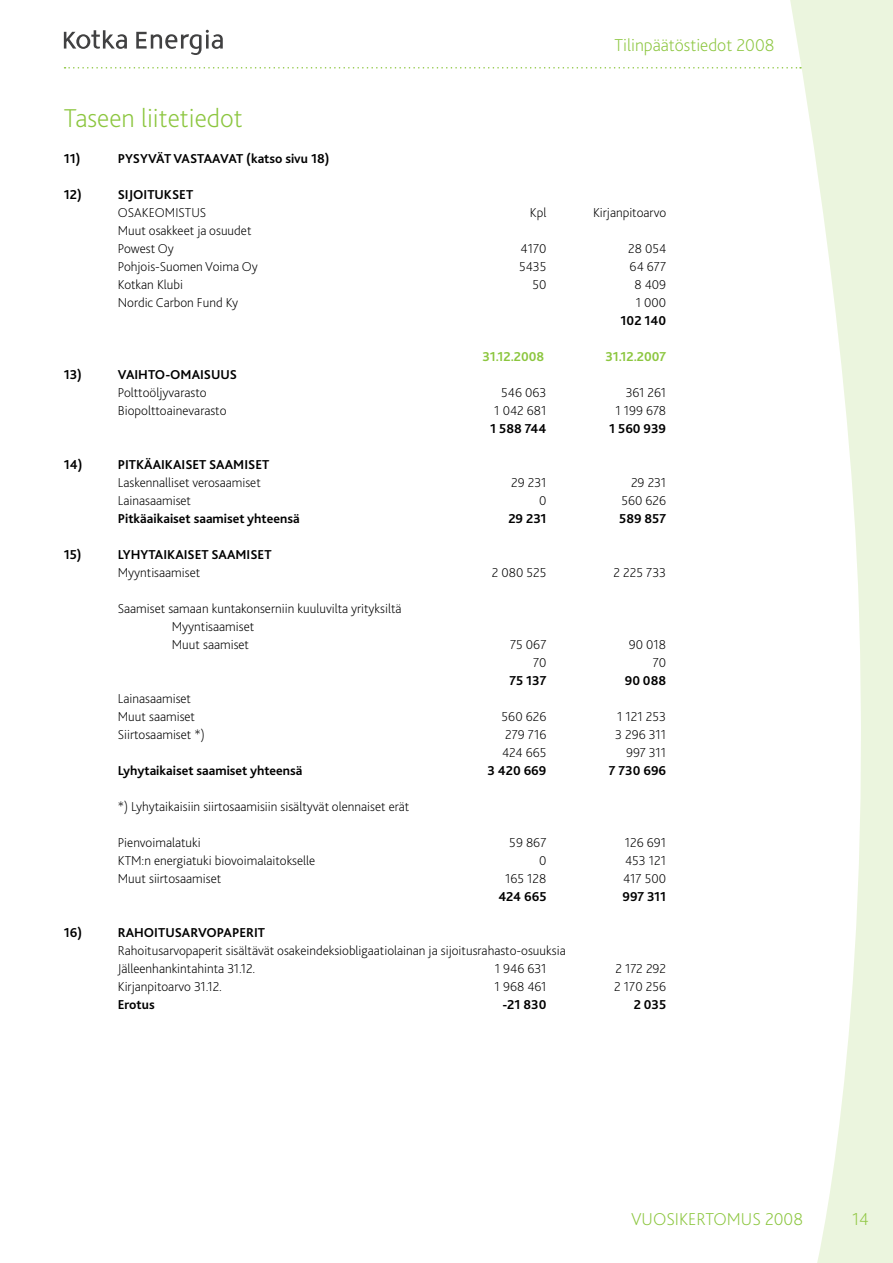
<style>
.page{position:relative;width:893px;height:1263px;background:#fff}
.page>*{position:absolute;margin:0;border:0;box-sizing:border-box;transform-origin:0 0}
.t1{font:200 27px "Bliss 2";color:#8cc63f}
.t2{font:200 18px "Bliss 2";color:#8cc63f}
.t3{font:200 13.5px/18px "Bliss 2";color:#000}
.t4{font:700 13.5px "Bliss 2";color:#000}
.t5{font:700 13.5px "Bliss 2";color:#8cc63f}
</style>
<div class="page">
<svg style="left:65px;top:67px;width:723px;height:2px"></svg>
<svg style="left:790px;top:0;width:103px;height:1263px;fill:#ebf5de"></svg>
<svg style="left:64px;top:30px;width:63px;height:19px"></svg>
<svg style="left:136px;top:30px;width:87px;height:25px"></svg>
<h1 class="t1" style="left:64px;top:102px;width:180px">Taseen liitetiedot</h1>
<p class="t4" style="left:64px;top:150px;width:18px">11)</p>
<p class="t4" style="left:118px;top:150px;width:213px">PYSYVÄT VASTAAVAT (katso sivu 18)</p>
<p class="t4" style="left:64px;top:186px;width:19px">12)</p>
<p class="t4" style="left:118px;top:186px;width:77px">SIJOITUKSET</p>
<p class="t3" style="left:118px;top:204px;width:142px">OSAKEOMISTUS<br>Muut osakkeet ja osuudet<br>Powest Oy<br>Pohjois-Suomen Voima Oy<br>Kotkan Klubi<br>Nordic Carbon Fund Ky</p>
<p class="t4" style="left:64px;top:366px;width:20px">13)</p>
<p class="t4" style="left:118px;top:366px;width:121px">VAIHTO-OMAISUUS</p>
<p class="t3" style="left:118px;top:384px;width:110px">Polttoöljyvarasto<br>Biopolttoainevarasto</p>
<p class="t4" style="left:64px;top:456px;width:20px">14)</p>
<p class="t4" style="left:118px;top:456px;width:153px">PITKÄAIKAISET SAAMISET</p>
<p class="t3" style="left:118px;top:474px;width:145px">Laskennalliset verosaamiset<br>Lainasaamiset</p>
<p class="t4" style="left:118px;top:510px;width:183px">Pitkäaikaiset saamiset yhteensä</p>
<p class="t4" style="left:64px;top:546px;width:19px">15)</p>
<p class="t4" style="left:118px;top:546px;width:155px">LYHYTAIKAISET SAAMISET</p>
<p class="t3" style="left:118px;top:563px;width:84px">Myyntisaamiset</p>
<p class="t3" style="left:172px;top:600px;width:231px;text-indent:-54px">Saamiset samaan kuntakonserniin kuuluvilta yrityksiltä<br>Myyntisaamiset<br>Muut saamiset</p>
<p class="t3" style="left:118px;top:689px;width:89px">Lainasaamiset<br>Muut saamiset<br>Siirtosaamiset *)</p>
<p class="t4" style="left:118px;top:762px;width:186px">Lyhytaikaiset saamiset yhteensä</p>
<p class="t3" style="left:118px;top:797px;width:293px">*) Lyhytaikaisiin siirtosaamisiin sisältyvät olennaiset erät</p>
<p class="t3" style="left:118px;top:833px;width:199px">Pienvoimalatuki<br>KTM:n energiatuki biovoimalaitokselle<br>Muut siirtosaamiset</p>
<h2 class="t2" style="left:615px;top:34px;width:161px">Tilinpäätöstiedot 2008</h2>
<p class="t3" style="left:530px;top:203px;width:18px">Kpl</p>
<p class="t3" style="left:519px;top:239px;width:29px;text-align:right">4170<br>5435<br>50</p>
<p class="t3" style="left:593px;top:203px;width:75px">Kirjanpitoarvo</p>
<p class="t3" style="left:628px;top:239px;width:40px;text-align:center">28 054<br>64 677<br>8 409<br>1 000</p>
<p class="t4" style="left:621px;top:312px;width:47px">102 140</p>
<p class="t5" style="left:483px;top:348px;width:63px">31.12.2008</p>
<p class="t5" style="left:606px;top:348px;width:62px">31.12.2007</p>
<p class="t3" style="left:494px;top:383px;width:54px;text-align:center">546 063<br>1 042 681</p>
<p class="t4" style="left:490px;top:420px;width:58px">1 588 744</p>
<p class="t3" style="left:511px;top:473px;width:37px;text-align:right">29 231<br>0</p>
<p class="t4" style="left:508px;top:510px;width:40px">29 231</p>
<p class="t3" style="left:492px;top:563px;width:56px">2 080 525</p>
<p class="t3" style="left:510px;top:635px;width:38px;text-align:right">75 067<br>70</p>
<p class="t4" style="left:509px;top:672px;width:38px">75 137</p>
<p class="t3" style="left:502px;top:707px;width:46px;text-align:justify">560 626<br>279 716<br>424 665</p>
<p class="t4" style="left:487px;top:762px;width:61px">3 420 669</p>
<p class="t3" style="left:505px;top:833px;width:43px;text-align:right">59 867<br>0<br>165 128</p>
<p class="t4" style="left:498px;top:888px;width:50px">424 665</p>
<p class="t3" style="left:615px;top:383px;width:52px;text-align:right">361 261<br>1 199 678</p>
<p class="t4" style="left:609px;top:420px;width:58px">1 560 939</p>
<p class="t3" style="left:621px;top:473px;width:46px;text-align:right">29 231<br>560 626</p>
<p class="t4" style="left:619px;top:510px;width:48px">589 857</p>
<p class="t3" style="left:613px;top:563px;width:54px">2 225 733</p>
<p class="t3" style="left:629px;top:635px;width:39px;text-align:right">90 018<br>70</p>
<p class="t4" style="left:625px;top:672px;width:43px">90 088</p>
<p class="t3" style="left:615px;top:707px;width:52px;text-align:right">1 121 253<br>3 296 311<br>997 311</p>
<p class="t4" style="left:609px;top:762px;width:59px">7 730 696</p>
<p class="t3" style="left:623px;top:833px;width:45px;text-align:justify">126 691<br>453 121<br>417 500</p>
<p class="t4" style="left:623px;top:888px;width:45px">997 311</p>
<p class="t4" style="left:64px;top:924px;width:20px">16)</p>
<p class="t4" style="left:118px;top:924px;width:149px">RAHOITUSARVOPAPERIT</p>
<p class="t3" style="left:118px;top:941px;width:449px">Rahoitusarvopaperit sisältävät osakeindeksiobligaatiolainan ja sijoitusrahasto-osuuksia<br>Jälleenhankintahinta 31.12.<br>Kirjanpitoarvo 31.12.</p>
<p class="t4" style="left:118px;top:996px;width:38px">Erotus</p>
<p class="t3" style="left:495px;top:959px;width:53px">1 946 631<br>1 968 461</p>
<p class="t4" style="left:502px;top:996px;width:46px">-21 830</p>
<p class="t3" style="left:614px;top:959px;width:53px">2 172 292<br>2 170 256</p>
<p class="t4" style="left:634px;top:996px;width:34px">2 035</p>
<h2 class="t2" style="left:631px;top:1208px;width:174px">VUOSIKERTOMUS 2008</h2>
<h2 class="t2" style="left:852px;top:1207px;width:18px">14</h2>
</div>
